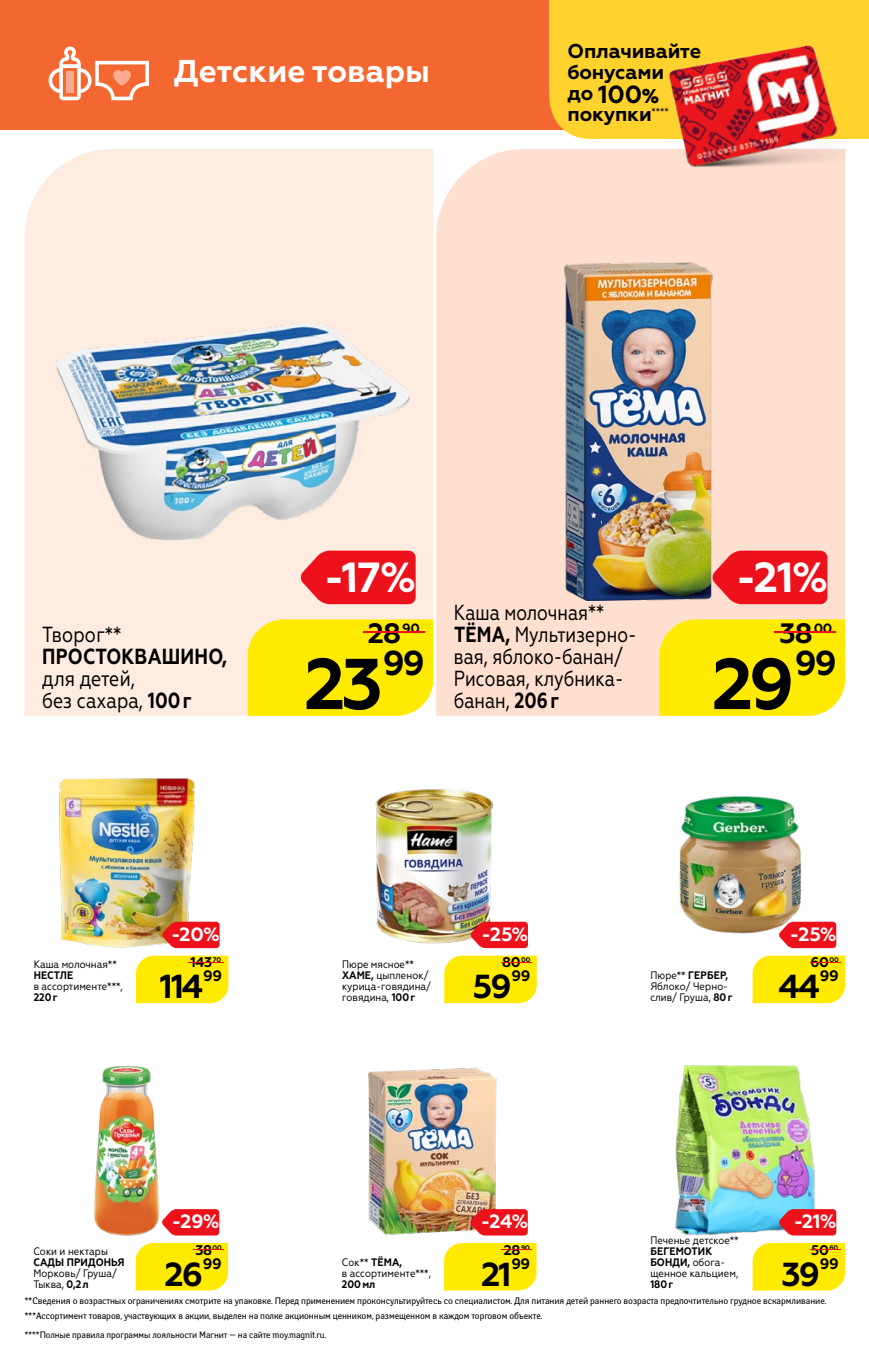
<style>
.page{position:relative;width:869px;height:1365px;background:#fff}
.page>*{position:absolute;margin:0;border:0;box-sizing:border-box;transform-origin:0 0}
.Цена_больше{font:700 71.75px "Geometria";color:#000}
.Скидка_больше{font:700 42px "Geometria";color:#fff}
.Цена_коп_больше{font:700 34.48px "Geometria";color:#000}
.Цена{font:700 33.25px "Geometria";letter-spacing:-.06em;color:#000}
.t1{font:700 31.5px "Geometria";color:#fff}
.Цена_старая_больше{font:700 28px "Geometria";color:#000}
.t2{font:700 24.68px "Geometria";color:#000}
.t3{font:21.88px/21.9px "Geometria Narrow";color:#000;scale:.9 1}
.t4{font:21.88px/21.9px "Geometria Narrow";color:#000;scale:.93 1}
.t5{font:700 19.95px/21px "Geometria";letter-spacing:-.01em;color:#000}
.Скидка{font:700 19.25px "Geometria";color:#fff}
.Цена_коп{font:700 15.05px "Geometria";letter-spacing:-.04em;color:#000}
.Цена_старая{font:700 14px "Geometria";letter-spacing:-.03em;color:#000}
.Цена_старая_коп_боль{font:700 13.47px "Geometria";color:#000}
.t6{font:10.85px/10.8px "Geometria Narrow";color:#000}
.t7{font:9.45px "Yanus C";letter-spacing:-.005em;color:#000;scale:.95 1}
.t8{font:9.28px "Yanus C";letter-spacing:-.005em;color:#000;scale:.95 1}
.Цена_старая_коп{font:700 6.65px "Geometria";letter-spacing:-.03em;color:#000}
.s1{font-size:19.95px}
.s2{font-weight:800;font-size:19.95px}
.s3{font-weight:700}
</style>
<div class="page">
<div style="left:24px;top:149px;width:409px;height:566px;background:#ffece0"></div>
<img style="left:40px;top:239px;width:379px;height:380px">
<svg style="left:300px;top:550px;width:115px;height:54px;background:#ee2830"></svg>
<div style="left:247px;top:619px;width:186px;height:96px;background:#ffea00"></div>
<hr style="left:362px;top:631px;width:62px;height:2px;background:#ed111c">
<div style="left:436px;top:149px;width:408px;height:566px;background:#fedfd0"></div>
<img style="left:469px;top:262px;width:338px;height:338px">
<svg style="left:711px;top:550px;width:116px;height:54px;background:#ee272f"></svg>
<div style="left:659px;top:619px;width:185px;height:96px;background:#ffea00"></div>
<hr style="left:774px;top:631px;width:61px;height:2px;background:#ed111c">
<img style="left:94px;top:1065px;width:119px;height:171px">
<svg style="left:162px;top:1208px;width:57px;height:27px;background:#ef2e38"></svg>
<div style="left:135px;top:1243px;width:93px;height:47px;background:#ffea00"></div>
<hr style="left:193px;top:1248px;width:30px;height:1px;background:#ed111c">
<img style="left:368px;top:1067px;width:146px;height:169px">
<svg style="left:470px;top:1208px;width:57px;height:27px;background:#e8262d"></svg>
<div style="left:444px;top:1243px;width:92px;height:47px;background:#ffea00"></div>
<hr style="left:501px;top:1248px;width:31px;height:1px;background:#ed111c">
<img style="left:59px;top:778px;width:152px;height:171px">
<svg style="left:162px;top:921px;width:57px;height:27px;background:#e92528"></svg>
<div style="left:136px;top:955px;width:92px;height:48px;background:#ffea00"></div>
<hr style="left:189px;top:961px;width:35px;height:1px;background:#ed111c">
<img style="left:375px;top:789px;width:119px;height:154px">
<svg style="left:470px;top:921px;width:57px;height:27px;background:#e8282d"></svg>
<svg style="left:444px;top:955px;width:92px;height:48px;background:#fee90b"></svg>
<hr style="left:501px;top:961px;width:31px;height:1px;background:#ed111c">
<img style="left:675px;top:1065px;width:157px;height:171px">
<svg style="left:778px;top:1208px;width:57px;height:27px;background:#e02d3a"></svg>
<div style="left:752px;top:1243px;width:92px;height:47px;background:#ffea00"></div>
<hr style="left:809px;top:1248px;width:31px;height:1px;background:#ed111c">
<img style="left:679px;top:796px;width:148px;height:153px">
<svg style="left:778px;top:921px;width:57px;height:27px;background:#ed2d36"></svg>
<svg style="left:752px;top:955px;width:92px;height:48px;background:#fee90c"></svg>
<hr style="left:809px;top:961px;width:31px;height:1px;background:#ed111c">
<div style="left:0;top:0;width:868px;height:129px;background:#f56730"></div>
<svg style="left:49px;top:46px;width:100px;height:54px"></svg>
<div style="left:66px;top:72px;width:8px;height:21px;background:#faab91"></div>
<div style="left:549px;top:0;width:319px;height:139px;background:#ffd22e"></div>
<img style="left:626px;top:34px;width:224px;height:140px">
<p class="t1" style="left:174px;top:52px;width:257px">Детские товары</p>
<p class="t5" style="left:567px;top:41px;width:135px">Оплачивайте бонусами</p>
<p class="t2" style="left:567px;top:79px;width:92px"><span class="s1">до</span> 100<span class="s2">%</span></p>
<p class="t5" style="left:567px;top:103px;width:102px">покупки<sup>****</sup></p>
<p class="t4" style="left:42px;top:623px;width:200px">Творог**<br><span class="s3">ПРОСТОКВАШИНО, </span>для детей,<br>без сахара, <span class="s3">100 г</span></p>
<p class="Скидка_больше" style="left:324px;top:552px;width:94px">-17%</p>
<p class="Цена_старая_больше" style="left:367px;top:616px;width:35px">28</p>
<p class="Цена_старая_коп_боль" style="left:402px;top:619px;width:19px">90</p>
<p class="Цена_больше" style="left:304px;top:641px;width:80px">23</p>
<p class="Цена_коп_больше" style="left:383px;top:642px;width:43px">99</p>
<p class="t3" style="left:453px;top:602px;width:204px">Каша молочная**<br><span class="s3">ТЁМА,</span> Мультизерно&shy;вая, яблоко-банан/<br>Рисовая, клубника&shy;банан, <span class="s3">206 г</span></p>
<p class="Скидка_больше" style="left:735px;top:552px;width:94px">-21%</p>
<p class="Цена_старая_больше" style="left:779px;top:616px;width:35px">38</p>
<p class="Цена_старая_коп_боль" style="left:813px;top:619px;width:20px">00</p>
<p class="Цена_больше" style="left:711px;top:641px;width:84px">29</p>
<p class="Цена_коп_больше" style="left:794px;top:642px;width:43px">99</p>
<p class="t6" style="left:34px;top:958px;width:91px">Каша молочная**<br><span class="s3">НЕСТЛЕ<br></span>в ассортименте***,<br><span class="s3">220 г</span></p>
<p class="Скидка" style="left:171px;top:922px;width:50px">-20%</p>
<p class="Цена_старая" style="left:190px;top:954px;width:23px">143</p>
<p class="Цена_старая_коп" style="left:213px;top:955px;width:10px">70</p>
<p class="Цена" style="left:160px;top:966px;width:45px">114</p>
<p class="Цена_коп" style="left:203px;top:967px;width:20px">99</p>
<p class="t6" style="left:342px;top:958px;width:90px">Пюре мясное**<br><span class="s3">ХАМЕ,</span> цыпленок/ курица-говядина/ говядина, <span class="s3">100 г</span></p>
<p class="Скидка" style="left:481px;top:922px;width:48px">-25%</p>
<p class="Цена_старая" style="left:502px;top:954px;width:20px">80</p>
<p class="Цена_старая_коп" style="left:521px;top:955px;width:11px">00</p>
<p class="Цена" style="left:473px;top:966px;width:40px">59</p>
<p class="Цена_коп" style="left:511px;top:967px;width:20px">99</p>
<p class="t6" style="left:33px;top:1245px;width:93px">Соки и нектары<br><span class="s3">САДЫ ПРИДОНЬЯ<br></span>Морковь/ Груша/<br>Тыква, <span class="s3">0,2 л</span></p>
<p class="Скидка" style="left:172px;top:1209px;width:49px">-29%</p>
<p class="Цена_старая" style="left:195px;top:1241px;width:18px">38</p>
<p class="Цена_старая_коп" style="left:212px;top:1242px;width:11px">00</p>
<p class="Цена" style="left:164px;top:1253px;width:40px">26</p>
<p class="Цена_коп" style="left:203px;top:1254px;width:20px">99</p>
<p class="t6" style="left:341px;top:1256px;width:91px">Сок** <span class="s3">ТЁМА,<br></span>в ассортименте***,<br><span class="s3">200 мл</span></p>
<p class="Скидка" style="left:480px;top:1209px;width:49px">-24%</p>
<p class="Цена_старая" style="left:503px;top:1241px;width:18px">28</p>
<p class="Цена_старая_коп" style="left:521px;top:1242px;width:10px">90</p>
<p class="Цена" style="left:481px;top:1253px;width:32px">21</p>
<p class="Цена_коп" style="left:511px;top:1254px;width:20px">99</p>
<p class="t6" style="left:650px;top:969px;width:84px">Пюре** <span class="s3">ГЕРБЕР,<br></span>Яблоко/ Черно&shy;слив/ Груша, <span class="s3">80 г</span></p>
<p class="Скидка" style="left:789px;top:922px;width:48px">-25%</p>
<p class="Цена_старая" style="left:810px;top:954px;width:20px">60</p>
<p class="Цена_старая_коп" style="left:829px;top:955px;width:11px">00</p>
<p class="Цена" style="left:778px;top:966px;width:43px">44</p>
<p class="Цена_коп" style="left:819px;top:967px;width:20px">99</p>
<p class="t6" style="left:650px;top:1234px;width:90px">Печенье детское**<br><span class="s3">БЕГЕМОТИК<br>БОНДИ,</span> обога&shy;щенное кальцием,<br><span class="s3">180 г</span></p>
<p class="Скидка" style="left:793px;top:1209px;width:44px">-21%</p>
<p class="Цена_старая" style="left:810px;top:1241px;width:19px">50</p>
<p class="Цена_старая_коп" style="left:829px;top:1242px;width:10px">60</p>
<p class="Цена" style="left:781px;top:1253px;width:40px">39</p>
<p class="Цена_коп" style="left:819px;top:1254px;width:20px">99</p>
<p class="t7" style="left:25px;top:1294px;width:844px">**Сведения о возрастных ограничениях смотрите на упаковке. Перед применением проконсультируйтесь со специалистом. Для питания детей раннего возраста предпочтительно грудное вскармливание.</p>
<p class="t8" style="left:25px;top:1328px;width:318px">****Полные правила программы лояльности Магнит — на сайте moy.magnit.ru.</p>
<p class="t7" style="left:25px;top:1309px;width:546px">***Ассортимент товаров, участвующих в акции, выделен на полке акционным ценником, размещенном в каждом торговом объекте.</p>
</div>
